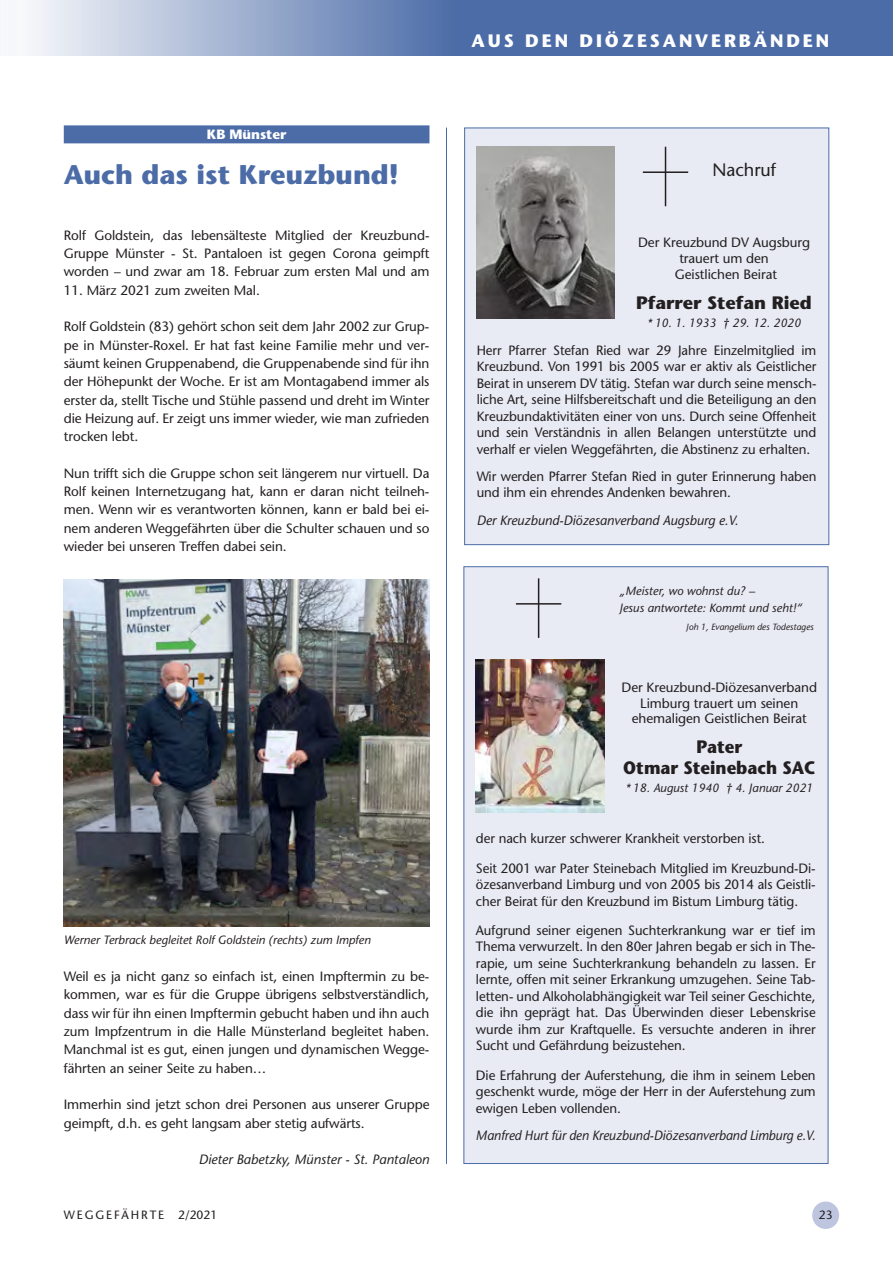
<style>
.page{position:relative;width:893px;height:1263px;background:#fff}
.page>*{position:absolute;margin:0;border:0;box-sizing:border-box;transform-origin:0 0}
.DV_Headline{font:700 27px "ITC Stone Sans Pro";color:#4c6ca7}
.t1{font:700 18px "ITC Stone Sans Pro";letter-spacing:.16em;color:#fff}
._04_Grundschrift_ohn{font:700 18px/21px "ITC Stone Sans Pro";color:#231f20;text-align:center;scale:.93 1}
._04_Grundschrift_ohn-2{font:700 18px "ITC Stone Sans Pro";color:#231f20}
._04_Grundschrift_ohn-3{font:500 18px "Stone Sans Std";letter-spacing:-.005em;color:#231f20}
._04_Grundschrift_ohn-4{font:500 13.5px/18.3px "Stone Sans Std";letter-spacing:-.005em;color:#231f20;text-align:justify}
._04_Grundschrift_ohn-5{font:italic 500 13.5px "Stone Sans Std";letter-spacing:-.005em;color:#231f20;scale:.95 1}
._04_Grundschrift_ohn-6{font:italic 500 13.5px "Stone Sans Std";letter-spacing:-.005em;color:#231f20}
._06_Quelle{font:italic 500 13.5px "Stone Sans Std";color:#231f20}
.DV{font:700 13.5px "ITC Stone Sans Pro";letter-spacing:-.005em;color:#fff}
._05_Bildunterschrift{font:italic 500 12px/16.5px "Stone Sans Std";color:#231f20}
.t2{font:500 12px "Stone Sans Std";letter-spacing:.16em;color:#231f20}
._05_Bildunterschrift-2{font:italic 500 9px "Stone Sans Std";color:#231f20}
</style>
<div class="page">
<div style="left:812px;top:1201px;width:27px;height:28px;background:#bdc5df;border-radius:50%"></div>
<svg style="left:29px;top:0;width:864px;height:56px;background:#768ebb"></svg>
<hr style="left:446px;top:128px;width:1px;height:1036px;background:#4c6ca7">
<div style="left:64px;top:125px;width:365px;height:18px;background:#4c6ca7"></div>
<img style="left:64px;top:580px;width:365px;height:346px">
<div style="left:463px;top:566px;width:365px;height:598px;background:#e8eaf4;border:1px solid #4c6ca7"></div>
<hr style="left:538px;top:578px;width:1px;height:60px;background:#231f20">
<hr style="left:516px;top:603px;width:45px;height:2px;background:#231f20">
<img style="left:476px;top:659px;width:129px;height:154px">
<div style="left:464px;top:128px;width:365px;height:417px;background:#e8eaf4;border:1px solid #4c6ca7"></div>
<hr style="left:665px;top:147px;width:1px;height:59px;background:#231f20">
<hr style="left:643px;top:171px;width:45px;height:2px;background:#231f20">
<img style="left:477px;top:147px;width:138px;height:172px">
<p class="DV" style="left:207px;top:126px;width:81px">KB Münster</p>
<p class="DV_Headline" style="left:64px;top:159px;width:337px">Auch das ist Kreuzbund!</p>
<p class="_04_Grundschrift_ohn-4" style="left:64px;top:226px;width:367px">Rolf Goldstein, das lebensälteste Mitglied der Kreuzbund-Gruppe Münster - St. Pantaloen ist gegen Corona geimpft worden – und zwar am 18. Februar zum ersten Mal und am</p>
<p class="_04_Grundschrift_ohn-4" style="left:64px;top:281px;width:198px">11. März 2021 zum zweiten Mal.</p>
<p class="_04_Grundschrift_ohn-4" style="left:64px;top:317px;width:367px">Rolf Goldstein (83) gehört schon seit dem Jahr 2002 zur Grup&shy;pe in Münster-Roxel. Er hat fast keine Familie mehr und ver&shy;säumt keinen Gruppenabend, die Gruppenabende sind für ihn der Höhepunkt der Woche. Er ist am Montagabend immer als erster da, stellt Tische und Stühle passend und dreht im Winter die Heizung auf. Er zeigt uns immer wieder, wie man zufrieden trocken lebt.</p>
<p class="_04_Grundschrift_ohn-4" style="left:64px;top:464px;width:367px">Nun trifft sich die Gruppe schon seit längerem nur virtuell. Da Rolf keinen Internetzugang hat, kann er daran nicht teilneh&shy;men. Wenn wir es verantworten können, kann er bald bei ei&shy;nem anderen Weggefährten über die Schulter schauen und so wieder bei unseren Treffen dabei sein.</p>
<p class="_05_Bildunterschrift" style="left:64px;top:932px;width:309px">Werner Terbrack begleitet Rolf Goldstein (rechts) zum Impfen</p>
<p class="_04_Grundschrift_ohn-4" style="left:64px;top:967px;width:367px">Weil es ja nicht ganz so einfach ist, einen Impftermin zu be&shy;kommen, war es für die Gruppe übrigens selbstverständlich, dass wir für ihn einen Impftermin gebucht haben und ihn auch zum Impfzentrum in die Halle Münsterland begleitet haben.<br>Manchmal ist es gut, einen jungen und dynamischen Wegge&shy;fährten an seiner Seite zu haben…</p>
<p class="_04_Grundschrift_ohn-4" style="left:64px;top:1095px;width:367px">Immerhin sind jetzt schon drei Personen aus unserer Gruppe geimpft, d.h. es geht langsam aber stetig aufwärts.</p>
<p class="_06_Quelle" style="left:199px;top:1151px;width:232px">Dieter Babetzky, Münster - St. Pantaleon</p>
<h2 class="t1" style="left:472px;top:30px;width:359px">AUS DEN DIÖZESANVERBÄNDEN</h2>
<p class="_04_Grundschrift_ohn-3" style="left:712px;top:159px;width:65px">Nachruf</p>
<p class="_04_Grundschrift_ohn-4" style="left:638px;top:235px;width:174px;line-height:15.8px;text-align:center">Der Kreuzbund DV Augsburg trauert um den</p>
<p class="_04_Grundschrift_ohn-4" style="left:675px;top:265px;width:104px">Geistlichen Beirat</p>
<p class="_04_Grundschrift_ohn-2" style="left:636px;top:292px;width:177px">Pfarrer Stefan Ried</p>
<p class="_05_Bildunterschrift" style="left:647px;top:315px;width:155px">* 10. 1. 1933 † 29. 12. 2020</p>
<p class="_04_Grundschrift_ohn-4" style="left:477px;top:342px;width:341px;line-height:16.5px">Herr Pfarrer Stefan Ried war 29 Jahre Einzelmitglied im Kreuzbund. Von 1991 bis 2005 war er aktiv als Geistlicher Beirat in unserem DV tätig. Stefan war durch seine mensch&shy;liche Art, seine Hilfsbereitschaft und die Beteiligung an den Kreuzbundaktivitäten einer von uns. Durch seine Offenheit und sein Verständnis in allen Belangen unterstützte und verhalf er vielen Weggefährten, die Abstinenz zu erhalten.</p>
<p class="_04_Grundschrift_ohn-4" style="left:477px;top:468px;width:341px;line-height:16.5px">Wir werden Pfarrer Stefan Ried in guter Erinnerung haben und ihm ein ehrendes Andenken bewahren.</p>
<p class="_04_Grundschrift_ohn-6" style="left:477px;top:512px;width:263px">Der Kreuzbund-Diözesanverband Augsburg e.V.</p>
<p class="_05_Bildunterschrift" style="left:619px;top:583px;width:184px">„Meister, wo wohnst du? –<br>Jesus antwortete: Kommt und seht!“</p>
<p class="_05_Bildunterschrift-2" style="left:686px;top:621px;width:129px">Joh 1, Evangelium des Todestages</p>
<p class="_04_Grundschrift_ohn-4" style="left:621px;top:679px;width:197px;line-height:15.8px;text-align:center">Der Kreuzbund-Diözesanverband<br>Limburg trauert um seinen ehemaligen Geistlichen Beirat</p>
<p class="_04_Grundschrift_ohn" style="left:623px;top:736px;width:208px">Pater<br>Otmar Steinebach SAC</p>
<p class="_05_Bildunterschrift" style="left:625px;top:779px;width:189px">* 18. August 1940 † 4. Januar 2021</p>
<p class="_04_Grundschrift_ohn-4" style="left:476px;top:829px;width:291px">der nach kurzer schwerer Krankheit verstorben ist.</p>
<p class="_04_Grundschrift_ohn-4" style="left:476px;top:860px;width:341px;line-height:16.5px">Seit 2001 war Pater Steinebach Mitglied im Kreuzbund-Di&shy;özesanverband Limburg und von 2005 bis 2014 als Geistli&shy;cher Beirat für den Kreuzbund im Bistum Limburg tätig.</p>
<p class="_04_Grundschrift_ohn-4" style="left:476px;top:922px;width:341px;line-height:16.5px">Aufgrund seiner eigenen Suchterkrankung war er tief im Thema verwurzelt. In den 80er Jahren begab er sich in The&shy;rapie, um seine Suchterkrankung behandeln zu lassen. Er lernte, offen mit seiner Erkrankung umzugehen. Seine Tab&shy;letten- und Alkoholabhängigkeit war Teil seiner Geschichte, die ihn geprägt hat. Das Überwinden dieser Lebenskrise wurde ihm zur Kraftquelle. Es versuchte anderen in ihrer Sucht und Gefährdung beizustehen.</p>
<p class="_04_Grundschrift_ohn-4" style="left:476px;top:1067px;width:341px;line-height:16.5px">Die Erfahrung der Auferstehung, die ihm in seinem Leben geschenkt wurde, möge der Herr in der Auferstehung zum ewigen Leben vollenden.</p>
<p class="_04_Grundschrift_ohn-5" style="left:476px;top:1128px;width:359px">Manfred Hurt für den Kreuzbund-Diözesanverband Limburg e.V.</p>
<p class="t2" style="left:64px;top:1207px;width:155px">WEGGEFÄHRTE 2/2021</p>
<p class="t2" style="left:819px;top:1207px;width:15px">23</p>
</div>
